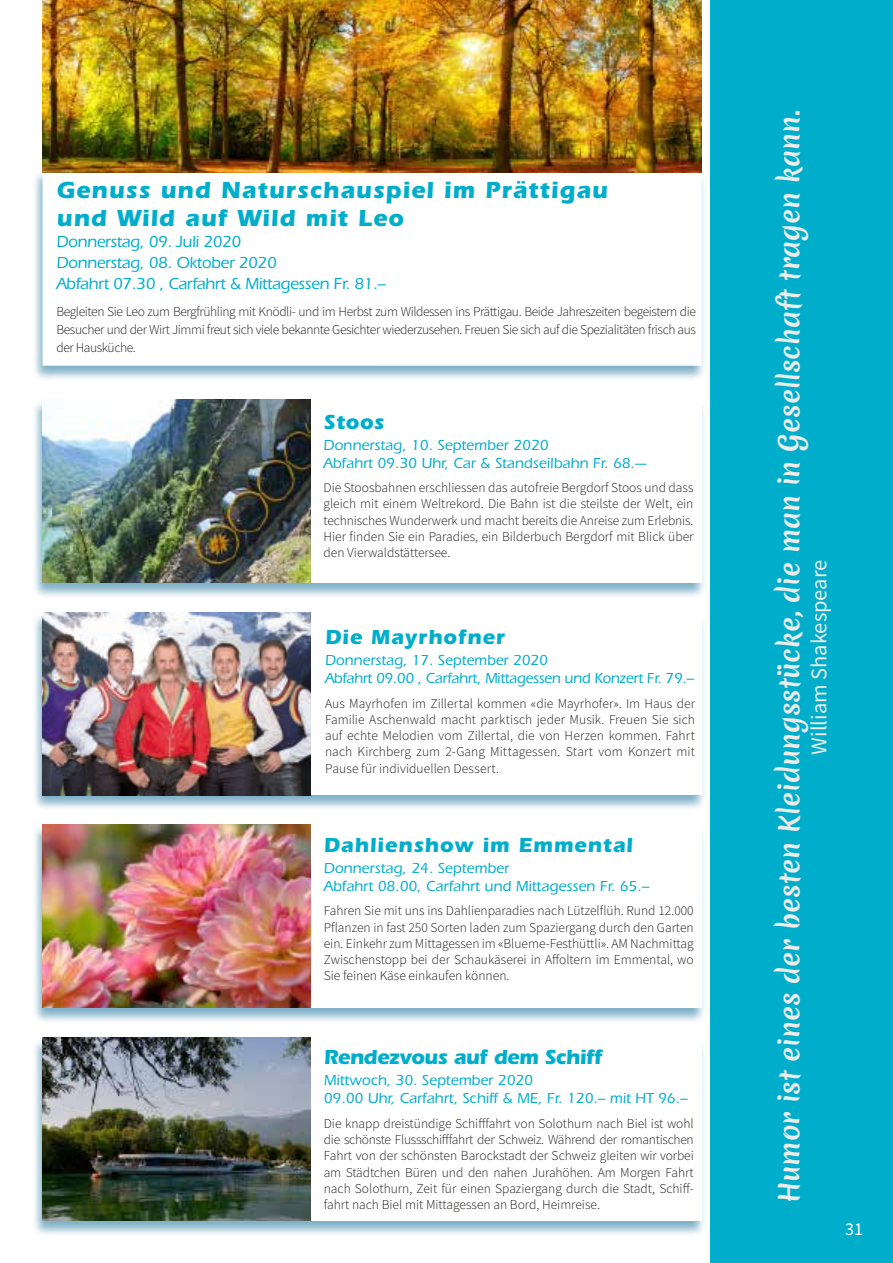
<style>
.page{position:relative;width:893px;height:1263px;background:#fff}
.page>*{position:absolute;margin:0;border:0;box-sizing:border-box;transform-origin:0 0}
.t1{font:27px "Merienda One";color:#edece8}
.t2{font:700 24px/28.8px "ITC Eras Std";letter-spacing:.04em;color:#00aecc}
.t3{font:22.5px "Source Sans Pro";color:#edece8}
.t4{font:700 21px "ITC Eras Std";letter-spacing:.04em;color:#00aecc}
.t5{font:700 21px "ITC Eras Std";letter-spacing:-.03em;color:#00aecc}
.t6{font:18px "Source Sans Pro";color:#fff}
.t7{font:500 16.5px/21px "ITC Eras Std";letter-spacing:-.02em;color:#00aecc}
.t8{font:500 15px/18px "ITC Eras Std";color:#00aecc}
.t9{font:500 15px/18px "ITC Eras Std";letter-spacing:-.02em;color:#00aecc}
.t10{font:300 13.5px/16.2px "Source Sans Pro";color:#1d1d1b;text-align:justify}
</style>
<div class="page">
<div style="left:31px;top:170px;width:675px;height:212px;background:#006391;opacity:.5"></div>
<div style="left:43px;top:170px;width:659px;height:196px;background:#fff"></div>
<img style="left:43px;top:0;width:659px;height:172px">
<div style="left:31px;top:399px;width:675px;height:199px;background:#006391;opacity:.5"></div>
<div style="left:43px;top:400px;width:659px;height:183px;background:#fff"></div>
<img style="left:43px;top:400px;width:267px;height:183px">
<div style="left:31px;top:612px;width:675px;height:199px;background:#006391;opacity:.5"></div>
<div style="left:43px;top:612px;width:659px;height:183px;background:#fff"></div>
<img style="left:43px;top:612px;width:268px;height:183px">
<div style="left:31px;top:824px;width:675px;height:200px;background:#006391;opacity:.5"></div>
<div style="left:43px;top:825px;width:659px;height:183px;background:#fff"></div>
<img style="left:43px;top:825px;width:267px;height:183px">
<div style="left:31px;top:1037px;width:675px;height:199px;background:#006391;opacity:.5"></div>
<div style="left:43px;top:1037px;width:659px;height:183px;background:#fff"></div>
<img style="left:43px;top:1037px;width:267px;height:183px">
<div style="left:710px;top:0;width:183px;height:1263px;background:#00aecc"></div>
<h2 class="t2" style="left:56px;top:175px;width:553px">Genuss und Naturschauspiel im Prättigau und Wild auf Wild mit Leo</h2>
<p class="t7" style="left:56px;top:232px;width:331px">Donnerstag, 09. Juli 2020<br>Donnerstag, 08. Oktober 2020<br>Abfahrt 07.30 , Carfahrt &amp; Mittagessen Fr. 81.–</p>
<p class="t10" style="left:56px;top:302px;width:641px;line-height:18px">Begleiten Sie Leo zum Bergfrühling mit Knödli- und im Herbst zum Wildessen ins Prättigau. Beide Jahreszeiten begeistern die Besucher und der Wirt Jimmi freut sich viele bekannte Gesichter wiederzusehen. Freuen Sie sich auf die Spezialitäten frisch aus der Hausküche.</p>
<h3 class="t4" style="left:324px;top:409px;width:62px">Stoos</h3>
<p class="t8" style="left:324px;top:436px;width:324px">Donnerstag, 10. September 2020<br>Abfahrt 09.30 Uhr, Car &amp; Standseilbahn Fr. 68.-–</p>
<p class="t10" style="left:324px;top:480px;width:371px">Die Stoosbahnen erschliessen das autofreie Bergdorf Stoos und dass gleich mit einem Weltrekord. Die Bahn ist die steilste der Welt, ein technisches Wunderwerk und macht bereits die Anreise zum Erlebnis.<br>Hier finden Sie ein Paradies, ein Bilderbuch Bergdorf mit Blick über den Vierwaldstättersee.</p>
<h3 class="t4" style="left:325px;top:625px;width:181px">Die Mayrhofner</h3>
<p class="t9" style="left:325px;top:651px;width:370px">Donnerstag, 17. September 2020<br>Abfahrt 09.00 , Carfahrt, Mittagessen und Konzert Fr. 79.–</p>
<p class="t10" style="left:325px;top:695px;width:371px">Aus Mayrhofen im Zillertal kommen «die Mayrhofer». Im Haus der Familie Aschenwald macht parktisch jeder Musik. Freuen Sie sich auf echte Melodien vom Zillertal, die von Herzen kommen. Fahrt nach Kirchberg zum 2-Gang Mittagessen. Start vom Konzert mit Pause für individuellen Dessert.</p>
<h3 class="t4" style="left:324px;top:832px;width:311px">Dahlienshow im Emmental</h3>
<p class="t8" style="left:324px;top:859px;width:327px">Donnerstag, 24. September<br>Abfahrt 08.00, Carfahrt und Mittagessen Fr. 65.–</p>
<p class="t10" style="left:324px;top:903px;width:371px">Fahren Sie mit uns ins Dahlienparadies nach Lützelflüh. Rund 12.000<br>Pflanzen in fast 250 Sorten laden zum Spaziergang durch den Garten ein. Einkehr zum Mittagessen im «Blueme-Festhüttli». AM Nachmittag Zwischenstopp bei der Schaukäserei in Affoltern im Emmental, wo Sie feinen Käse einkaufen können.</p>
<h3 class="t5" style="left:324px;top:1045px;width:280px">Rendezvous auf dem Schiff</h3>
<p class="t8" style="left:324px;top:1071px;width:365px">Mittwoch, 30. September 2020<br>09.00 Uhr, Carfahrt, Schiff &amp; ME, Fr. 120.– mit HT 96.–</p>
<p class="t10" style="left:324px;top:1115px;width:371px">Die knapp dreistündige Schifffahrt von Solothurn nach Biel ist wohl die schönste Flussschifffahrt der Schweiz. Während der romantischen Fahrt von der schönsten Barockstadt der Schweiz gleiten wir vorbei am Städtchen Büren und den nahen Jurahöhen. Am Morgen Fahrt nach Solothurn, Zeit für einen Spaziergang durch die Stadt, Schiff&shy;fahrt nach Biel mit Mittagessen an Bord, Heimreise.</p>
<h1 class="t1" style="left:770px;top:1203px;width:1094px;rotate:-90deg">Humor ist eines der besten Kleidungsstücke, die man in Gesellschaft tragen kann.</h1>
<h3 class="t3" style="left:805px;top:755px;width:197px;rotate:-90deg">William Shakespeare</h3>
<h3 class="t6" style="left:845px;top:1217px;width:19px">31</h3>
</div>
